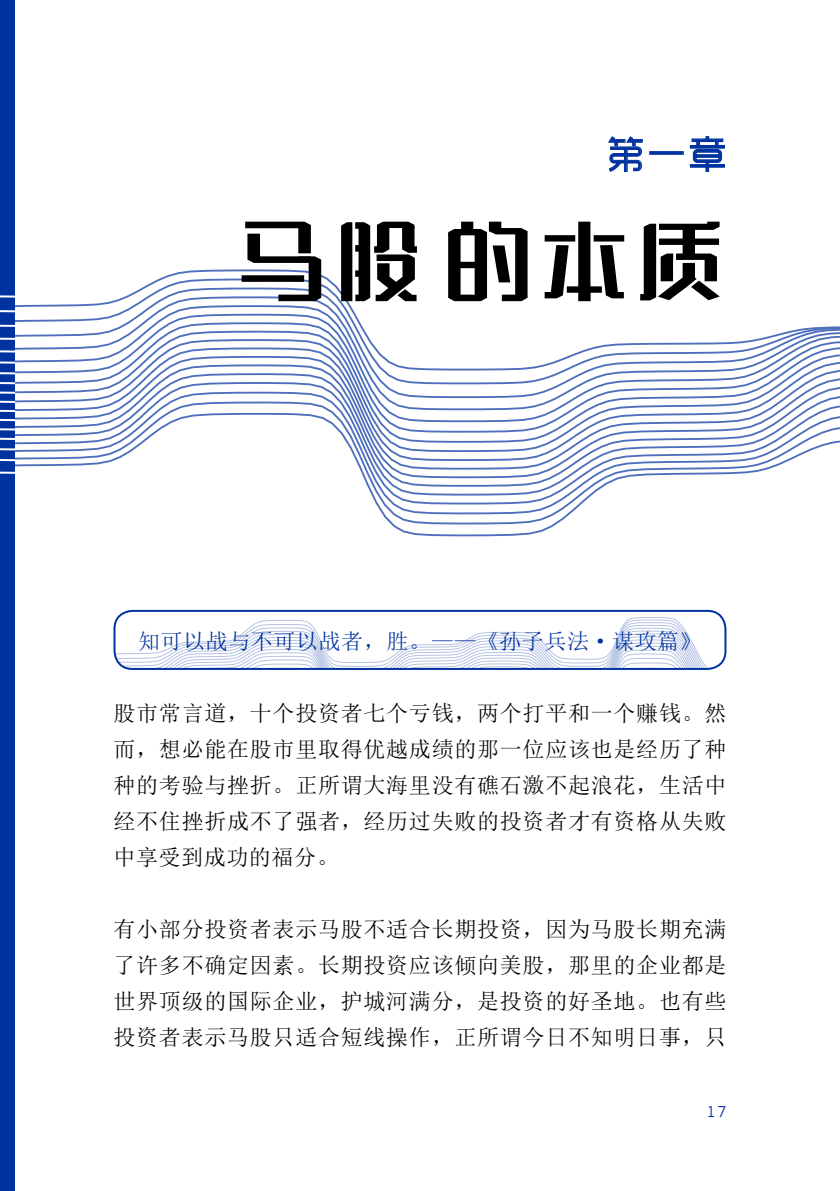
<style>
.page{position:relative;width:840px;height:1191px;background:#fff}
.page>*{position:absolute;margin:0;border:0;box-sizing:border-box;transform-origin:0 0}
.t1{font:96px "sucaijishikufangti";color:#000}
.t2{font:38px "RTWS Yue Go Demo";color:#0032a0}
.t3{font:22px/36px "Sim Sun";letter-spacing:.03em;color:#000;text-align:justify}
.t4{font:22px "Sim Sun";letter-spacing:.025em;color:#0032a0}
.t5{font:16px "RTWS Yue Go Demo";color:#0032a0}
</style>
<div class="page">
<svg style="left:14px;top:303px;width:340px;height:8px"></svg>
<svg style="left:14px;top:311px;width:345px;height:9px"></svg>
<svg style="left:14px;top:320px;width:825px;height:8px"></svg>
<svg style="left:14px;top:328px;width:825px;height:8px"></svg>
<svg style="left:14px;top:336px;width:825px;height:9px"></svg>
<svg style="left:14px;top:345px;width:825px;height:8px"></svg>
<svg style="left:14px;top:353px;width:825px;height:8px"></svg>
<svg style="left:14px;top:361px;width:825px;height:210px"></svg>
<div style="left:0;top:0;width:14px;height:1191px;background:#0032a0"></div>
<svg style="left:0;top:295px;width:14px;height:179px"></svg>
<svg style="left:608px;top:137px;width:34px;height:34px"></svg>
<div style="left:649px;top:151px;width:34px;height:3px;border:1px solid #0032a0"></div>
<svg style="left:689px;top:136px;width:35px;height:35px"></svg>
<svg style="left:116px;top:611px;width:609px;height:58px"></svg>
<div style="left:113px;top:610px;width:613px;height:60px;border:2px solid #0032a0;border-radius:18px"></div>
<h2 class="t2" style="left:606px;top:137px;width:121px">第一章</h2>
<h1 class="t1" style="left:231px;top:214px;width:496px">马股 的本质</h1>
<p class="t4" style="left:138px;top:630px;width:565px">知可以战与不可以战者，胜。——《孙子兵法·谋攻篇》</p>
<p class="t3" style="left:113px;top:695px;width:614px">股市常言道，十个投资者七个亏钱，两个打平和一个赚钱。然而，想必能在股市里取得优越成绩的那一位应该也是经历了种种的考验与挫折。正所谓大海里没有礁石激不起浪花，生活中经不住挫折成不了强者，经历过失败的投资者才有资格从失败中享受到成功的福分。</p>
<p class="t3" style="left:113px;top:911px;width:614px">有小部分投资者表示马股不适合长期投资，因为马股长期充满了许多不确定因素。长期投资应该倾向美股，那里的企业都是世界顶级的国际企业，护城河满分，是投资的好圣地。也有些投资者表示马股只适合短线操作，正所谓今日不知明日事，只</p>
<p class="t5" style="left:706px;top:1103px;width:22px">17</p>
</div>
